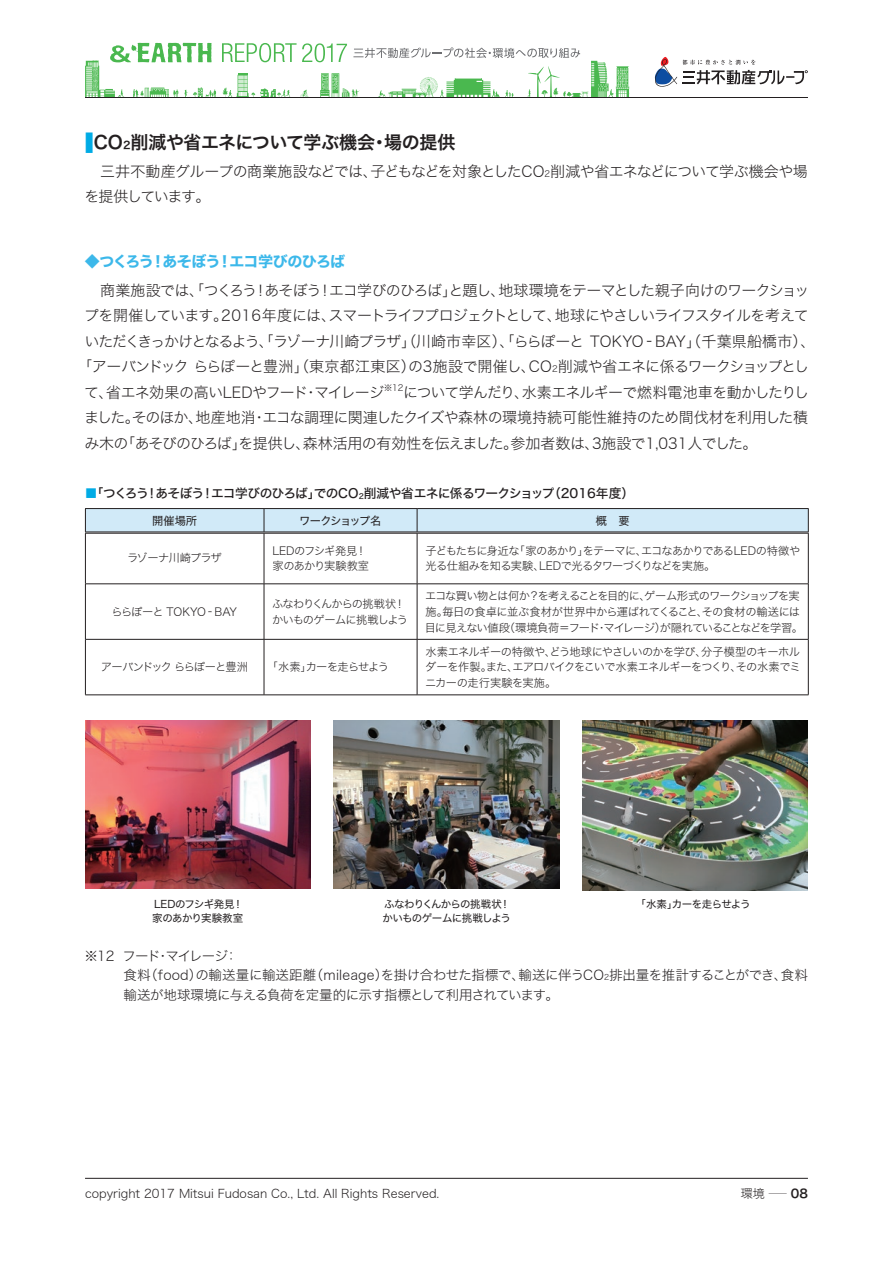
<style>
.page{position:relative;width:893px;height:1263px;background:#fff}
.page>*{position:absolute;margin:0;border:0;box-sizing:border-box;transform-origin:0 0}
.t1{font:18px "Hira Kaku Std N W6";letter-spacing:-.025em;color:#231f20}
.t2{font:15px/25.5px "Hira Kaku Std N W2";letter-spacing:-.055em;color:#231f20}
.t3{font:15px "Hira Kaku Std N W2";letter-spacing:-.03em;color:#231f20}
.t4{font:15px "Hira Kaku Std N W7";letter-spacing:-.055em;color:#3cb8ea}
.t5{font:13.5px/19.5px "Hira Kaku Std N W2";letter-spacing:-.035em;color:#231f20}
.t6{font:12.75px "Hira Kaku Std N W5";letter-spacing:-.05em;color:#231f20}
.t7{font:12px "Hira Kaku Std N W2";color:#231f20}
.t8{font:11.25px/15.8px "Hira Kaku Std N W2";letter-spacing:-.065em;color:#231f20}
.t9{font:11.25px/15.8px "Hira Kaku Std N W2";letter-spacing:-.04em;color:#231f20}
.t10{font:11.25px "Hira Kaku Std N W2";letter-spacing:-.03em;color:#231f20}
.t11{font:11.25px "Hira Kaku Std N W2";letter-spacing:-.095em;color:#231f20}
.t12{font:11.25px "Hira Kaku Std N W4";letter-spacing:-.115em;color:#231f20}
.t13{font:11.25px "Hira Kaku Std N W4";letter-spacing:-.055em;color:#231f20}
.t14{font:10.5px/13.5px "Hira Kaku Std N W4";letter-spacing:-.055em;color:#231f20}
.t15{font:10.5px "Hira Kaku Std N W4";letter-spacing:-.03em;color:#231f20}
.t16{font:8.7px "Hira Kaku Std N W2";color:#231f20}
.s1{font-size:27px;color:#00abe5}
.s2{font-size:10.5px}
.s3{font-size:8.7px}
.s4{color:#00abe5}
.s5{font-size:7.5px}
.s6{font-size:7.8px}
.s7{font-family:"Hira Kaku Std N W6"}
</style>
<div class="page">
<hr style="left:85px;top:1178px;width:723px;height:1px;background:#231f20">
<svg style="left:655px;top:57px;width:153px;height:30px"></svg>
<svg style="left:85px;top:43px;width:131px;height:54px"></svg>
<svg style="left:222px;top:43px;width:407px;height:54px"></svg>
<hr style="left:85px;top:97px;width:723px;height:1px;background:#231f20">
<hr style="left:808px;top:533px;width:1px;height:51px;background:#231f20">
<hr style="left:417px;top:584px;width:391px;height:1px;background:#231f20">
<hr style="left:808px;top:584px;width:1px;height:55px;background:#231f20">
<hr style="left:417px;top:639px;width:391px;height:1px;background:#231f20">
<hr style="left:808px;top:639px;width:1px;height:56px;background:#231f20">
<hr style="left:417px;top:533px;width:392px;height:1px;background:#231f20">
<svg style="left:85px;top:508px;width:724px;height:25px;background:#c2d8e5"></svg>
<hr style="left:417px;top:695px;width:391px;height:1px;background:#231f20">
<hr style="left:85px;top:532px;width:179px;height:1px;background:#231f20">
<hr style="left:85px;top:533px;width:179px;height:1px;background:#231f20">
<hr style="left:264px;top:532px;width:153px;height:1px;background:#231f20">
<hr style="left:264px;top:533px;width:153px;height:1px;background:#231f20">
<hr style="left:85px;top:533px;width:1px;height:51px;background:#231f20">
<hr style="left:264px;top:533px;width:1px;height:51px;background:#231f20">
<hr style="left:417px;top:533px;width:1px;height:51px;background:#231f20">
<hr style="left:85px;top:584px;width:179px;height:1px;background:#231f20">
<hr style="left:85px;top:584px;width:1px;height:55px;background:#231f20">
<hr style="left:264px;top:584px;width:153px;height:1px;background:#231f20">
<hr style="left:264px;top:584px;width:1px;height:55px;background:#231f20">
<hr style="left:417px;top:584px;width:1px;height:55px;background:#231f20">
<hr style="left:85px;top:639px;width:179px;height:1px;background:#231f20">
<hr style="left:85px;top:639px;width:1px;height:56px;background:#231f20">
<hr style="left:264px;top:639px;width:153px;height:1px;background:#231f20">
<hr style="left:264px;top:639px;width:1px;height:56px;background:#231f20">
<hr style="left:417px;top:639px;width:1px;height:56px;background:#231f20">
<hr style="left:85px;top:695px;width:179px;height:1px;background:#231f20">
<hr style="left:264px;top:695px;width:153px;height:1px;background:#231f20">
<img style="left:85px;top:720px;width:225px;height:169px">
<img style="left:334px;top:720px;width:225px;height:169px">
<img style="left:583px;top:720px;width:225px;height:171px">
<p class="t1" style="left:85px;top:129px;width:372px"><span class="s1">■</span>CO<span class="s2">2</span>削減や省エネについて学ぶ機会・場の提供</p>
<p class="t2" style="left:84px;top:158px;width:725px">　三井不動産グループの商業施設などでは、子どもなどを対象としたCO<span class="s3">2</span>削減や省エネなどについて学ぶ機会や場を提供しています。</p>
<p class="t4" style="left:85px;top:250px;width:262px">◆つくろう！あそぼう！エコ学びのひろば</p>
<p class="t2" style="left:85px;top:277px;width:726px">　商業施設では、「つくろう！あそぼう！エコ学びのひろば」と題し、地球環境をテーマとした親子向けのワークショッ</p>
<p class="t2" style="left:84px;top:303px;width:726px">プを開催しています。2016年度には、スマートライフプロジェクトとして、地球にやさしいライフスタイルを考えて</p>
<p class="t2" style="left:84px;top:328px;width:732px">いただくきっかけとなるよう、「ラゾーナ川崎プラザ」（川崎市幸区）、「ららぽーと TOKYO‐BAY」（千葉県船橋市）、</p>
<p class="t2" style="left:78px;top:354px;width:733px">「アーバンドック ららぽーと豊洲」（東京都江東区）の3施設で開催し、CO<span class="s3">2</span>削減や省エネに係るワークショップとし</p>
<p class="t3" style="left:84px;top:381px;width:301px">て、省エネ効果の高いLEDやフード・マイレージ</p>
<p class="t16" style="left:384px;top:381px;width:21px">※12</p>
<p class="t2" style="left:84px;top:379px;width:726px;text-align:justify;text-indent:319px">について学んだり、水素エネルギーで燃料電池車を動かしたりしました。そのほか、地産地消・エコな調理に関連したクイズや森林の環境持続可能性維持のため間伐材を利用した積み木の「あそびのひろば」を提供し、森林活用の有効性を伝えました。参加者数は、3施設で1,031人でした。</p>
<p class="t6" style="left:85px;top:484px;width:551px"><span class="s4">■</span>「つくろう！あそぼう！エコ学びのひろば」でのCO<span class="s5">2</span>削減や省エネに係るワークショップ（2016年度）</p>
<p class="t13" style="left:152px;top:512px;width:46px">開催場所</p>
<p class="t12" style="left:299px;top:512px;width:84px">ワークショップ名</p>
<p class="t13" style="left:596px;top:512px;width:35px">概　要</p>
<p class="t8" style="left:127px;top:550px;width:96px">ラゾーナ川崎プラザ</p>
<p class="t9" style="left:273px;top:542px;width:98px">LEDのフシギ発見！家のあかり実験教室</p>
<p class="t8" style="left:426px;top:542px;width:376px">子どもたちに身近な「家のあかり」をテーマに、エコなあかりであるLEDの特徴や光る仕組みを知る実験、LEDで光るタワーづくりなどを実施。</p>
<p class="t10" style="left:111px;top:603px;width:127px">ららぽーと TOKYO‐BAY</p>
<p class="t8" style="left:272px;top:596px;width:138px">ふなわりくんからの挑戦状！かいものゲームに挑戦しよう</p>
<p class="t8" style="left:425px;top:588px;width:380px">エコな買い物とは何か？を考えることを目的に、ゲーム形式のワークショップを実施。毎日の食卓に並ぶ食材が世界中から運ばれてくること、その食材の輸送には目に見えない値段（環境負荷＝フード・マイレージ）が隠れていることなどを学習。</p>
<p class="t11" style="left:101px;top:659px;width:149px">アーバンドック ららぽーと豊洲</p>
<p class="t8" style="left:267px;top:659px;width:124px">「水素」カーを走らせよう</p>
<p class="t8" style="left:425px;top:643px;width:377px;text-align:justify">水素エネルギーの特徴や、どう地球にやさしいのかを学び、分子模型のキーホルダーを作製。また、エアロバイクをこいで水素エネルギーをつくり、その水素でミニカーの走行実験を実施。</p>
<p class="t15" style="left:154px;top:896px;width:91px">LEDのフシギ発見！</p>
<p class="t14" style="left:635px;top:898px;width:116px">「水素」カーを走らせよう</p>
<p class="t14" style="left:152px;top:911px;width:92px">家のあかり実験教室</p>
<p class="t14" style="left:382px;top:898px;width:130px">ふなわりくんからの挑戦状！かいものゲームに挑戦しよう</p>
<p class="t5" style="left:124px;top:945px;width:686px;text-indent:-39px">※12 フード・マイレージ：<br>食料（food）の輸送量に輸送距離（mileage）を掛け合わせた指標で、輸送に伴うCO<span class="s6">2</span>排出量を推計することができ、食料輸送が地球環境に与える負荷を定量的に示す指標として利用されています。</p>
<p class="t7" style="left:85px;top:1184px;width:356px">copyright 2017 Mitsui Fudosan Co., Ltd. All Rights Reserved.</p>
<p class="t7" style="left:741px;top:1184px;width:69px">環境 <sup>—</sup> <span class="s7">08</span></p>
</div>
